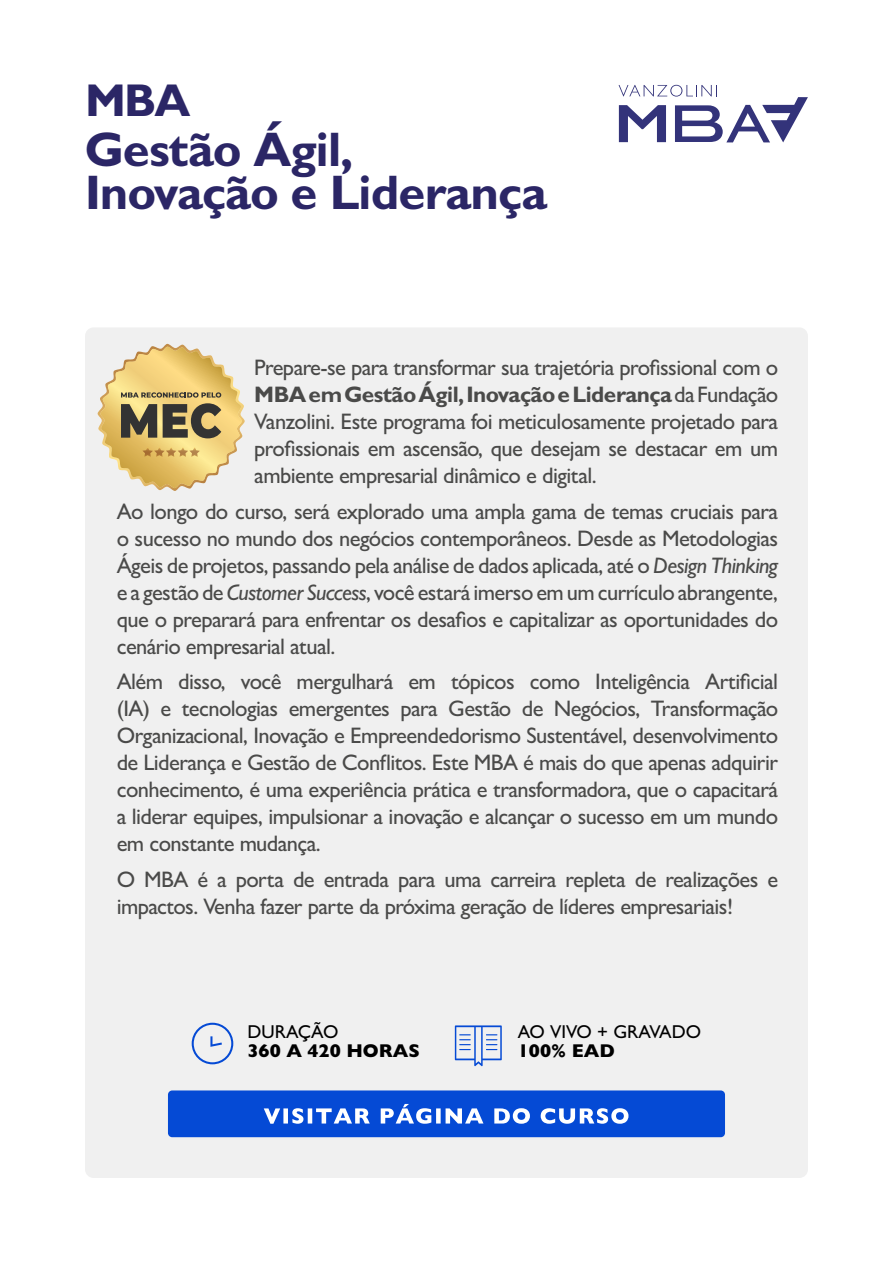
<style>
.page{position:relative;width:893px;height:1263px;background:#fff}
.page>*{position:absolute;margin:0;border:0;box-sizing:border-box;transform-origin:0 0}
.t1{font:700 48.75px/42.3px "Gill Sans";letter-spacing:-.02em;color:#2b2666}
.t2{font:700 46.2px "Gill Sans";color:#2b2666}
.t3{font:500 22.5px/27px "Gill Sans";letter-spacing:-.025em;color:#4a4a49;text-align:justify}
.t4{font:500 18.75px "Gill Sans";color:#000}
.t5{font:800 18.75px "Gill Sans";color:#000}
.s1{font-weight:700}
.s2{font-style:italic}
</style>
<div class="page">
<div style="left:85px;top:327px;width:723px;height:851px;background:#f0f0f0;border-radius:9px"></div>
<svg style="left:455px;top:1025px;width:47px;height:41px"></svg>
<svg style="left:192px;top:1023px;width:41px;height:41px"></svg>
<div style="left:168px;top:1090px;width:557px;height:47px;background:#054ad5;border-radius:4px"></div>
<svg style="left:264px;top:1104px;width:364px;height:20px"></svg>
<svg style="left:98px;top:344px;width:147px;height:147px"></svg>
<svg style="left:619px;top:85px;width:189px;height:57px"></svg>
<h2 class="t2" style="left:85px;top:72px;width:107px">MBA</h2>
<h1 class="t1" style="left:85px;top:128px;width:464px">Gestão Ágil,<br>Inovação e Liderança</h1>
<p class="t3" style="left:254px;top:354px;width:525px">Prepare-se para transformar sua trajetória profissional com o <span class="s1">MBA em Gestão Ágil, Inovação e Liderança</span> da Fundação Vanzolini. Este programa foi meticulosamente projetado para profissionais em ascensão, que desejam se destacar em um ambiente empresarial dinâmico e digital.</p>
<p class="t3" style="left:117px;top:497px;width:663px">Ao longo do curso, será explorado uma ampla gama de temas cruciais para o sucesso no mundo dos negócios contemporâneos. Desde as Metodologias Ágeis de projetos, passando pela análise de dados aplicada, até o <span class="s2">Design Thinking </span>e a gestão de <span class="s2">Customer Success</span>, você estará imerso em um currículo abrangente, que o preparará para enfrentar os desafios e capitalizar as oportunidades do cenário empresarial atual.</p>
<p class="t3" style="left:117px;top:668px;width:663px">Além disso, você mergulhará em tópicos como Inteligência Artificial (IA) e tecnologias emergentes para Gestão de Negócios, Transformação Organizacional, Inovação e Empreendedorismo Sustentável, desenvolvimento de Liderança e Gestão de Conflitos. Este MBA é mais do que apenas adquirir conhecimento, é uma experiência prática e transformadora, que o capacitará a liderar equipes, impulsionar a inovação e alcançar o sucesso em um mundo em constante mudança.</p>
<p class="t3" style="left:117px;top:865px;width:663px">O MBA é a porta de entrada para uma carreira repleta de realizações e impactos. Venha fazer parte da próxima geração de líderes empresariais!</p>
<p class="t4" style="left:247px;top:1021px;width:92px">DURAÇÃO</p>
<p class="t5" style="left:247px;top:1040px;width:174px">360 A 420 HORAS</p>
<p class="t4" style="left:518px;top:1021px;width:185px">AO VIVO + GRAVADO</p>
<p class="t5" style="left:518px;top:1040px;width:98px">100% EAD</p>
</div>
